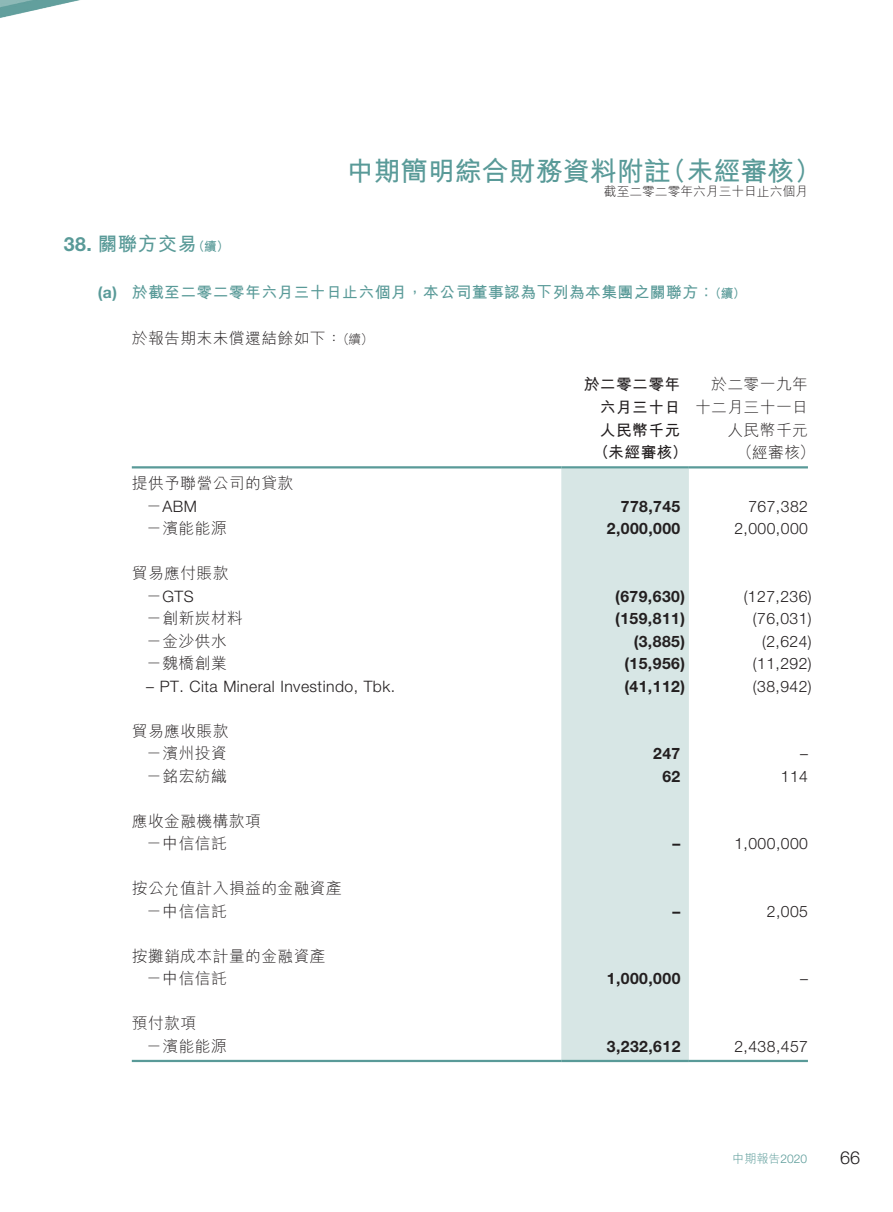
<style>
.page{position:relative;width:893px;height:1212px;background:#fff}
.page>*{position:absolute;margin:0;border:0;box-sizing:border-box;transform-origin:0 0}
.t1{font:700 27px "M Hei HK";color:#599a98}
.t2{font:700 19.5px "M Hei HK";letter-spacing:.03em;color:#599a98}
.t3{font:300 18px "Helvetica Neue LT Std";color:#231f20}
.t4{font:300 15.75px/22.5px "M Hei HK";letter-spacing:.03em;color:#231f20;text-align:right}
.t5{font:300 15.75px "Helvetica Neue LT Std";letter-spacing:.03em;color:#231f20}
.t6{font:700 15.75px "Helvetica Neue LT Std";letter-spacing:.03em;color:#231f20}
.t7{font:700 15.75px "M Hei HK";letter-spacing:.03em;color:#599a98}
.t8{font:700 15.75px/22.5px "M Hei HK";letter-spacing:.03em;color:#231f20;text-align:right}
.t9{font:700 15.75px "Helvetica Neue LT Std";color:#599a98}
.t10{font:300 12.75px "M Hei HK";color:#231f20}
.t11{font:700 12.75px "M Hei HK";color:#599a98}
.t12{font:300 12px "M Hei HK";color:#599a98}
.s1{font-family:"Helvetica Neue LT Std"}
.s2{font-family:"M Hei HK"}
</style>
<div class="page">
<img style="left:0;top:0;width:80px;height:18px">
<div style="left:561px;top:468px;width:128px;height:592px;background:#d7e6e5"></div>
<hr style="left:132px;top:466px;width:429px;height:2px;background:#599a98">
<hr style="left:561px;top:466px;width:128px;height:2px;background:#599a98">
<hr style="left:689px;top:466px;width:119px;height:2px;background:#599a98">
<hr style="left:132px;top:1060px;width:429px;height:2px;background:#599a98">
<hr style="left:561px;top:1060px;width:128px;height:2px;background:#599a98">
<hr style="left:689px;top:1060px;width:119px;height:2px;background:#599a98">
<p class="t2" style="left:64px;top:230px;width:135px"><span class="s1">38.</span> 關聯方交易</p>
<p class="t11" style="left:192px;top:237px;width:38px">（續(</p>
<h1 class="t1" style="left:347px;top:152px;width:326px">中期簡明綜合財務資料附註</h1>
<p class="t10" style="left:604px;top:183px;width:205px">截至二零二零年六月三十日止六個月</p>
<h1 class="t1" style="left:659px;top:152px;width:163px">（未經審核(</h1>
<p class="t9" style="left:98px;top:282px;width:21px">a( )</p>
<p class="t7" style="left:132px;top:281px;width:584px">於截至二零二零年六月三十日止六個月，本公司董事認為下列為本集團之關聯方：</p>
<p class="t11" style="left:709px;top:284px;width:38px">（續(</p>
<p class="t4" style="left:132px;top:327px;width:212px">於報告期末未償還結餘如下：</p>
<p class="t10" style="left:337px;top:331px;width:38px">（續(</p>
<p class="t8" style="left:584px;top:372px;width:98px">於二零二零年六月三十日</p>
<p class="t4" style="left:695px;top:373px;width:114px">於二零一九年十二月三十一日人民幣千元</p>
<p class="t8" style="left:600px;top:417px;width:82px">人民幣千元</p>
<p class="t8" style="left:593px;top:440px;width:96px">（未經審核）</p>
<p class="t4" style="left:737px;top:440px;width:79px">（經審核(</p>
<p class="t4" style="left:132px;top:471px;width:163px">提供予聯營公司的貸款</p>
<p class="t5" style="left:146px;top:496px;width:52px"><span class="s2">－</span>ABM</p>
<p class="t6" style="left:621px;top:496px;width:61px">778,745</p>
<p class="t5" style="left:748px;top:496px;width:61px">767,382</p>
<p class="t4" style="left:146px;top:516px;width:82px">－濱能能源</p>
<p class="t4" style="left:132px;top:561px;width:98px">貿易應付賬款</p>
<p class="t6" style="left:607px;top:519px;width:75px">2,000,000</p>
<p class="t5" style="left:734px;top:519px;width:75px">2,000,000</p>
<p class="t5" style="left:146px;top:586px;width:49px"><span class="s2">－</span>GTS</p>
<p class="t6" style="left:615px;top:586px;width:71px">)679,630(</p>
<p class="t5" style="left:744px;top:586px;width:70px">)127,236(</p>
<p class="t4" style="left:146px;top:606px;width:98px">－創新炭材料</p>
<p class="t6" style="left:615px;top:609px;width:71px">)159,811(</p>
<p class="t5" style="left:753px;top:609px;width:60px">)76,031(</p>
<p class="t4" style="left:146px;top:629px;width:82px">－金沙供水</p>
<p class="t6" style="left:634px;top:631px;width:53px">)3,885(</p>
<p class="t5" style="left:762px;top:631px;width:51px">)2,624(</p>
<p class="t4" style="left:146px;top:651px;width:82px">－魏橋創業</p>
<p class="t6" style="left:624px;top:654px;width:62px">)15,956(</p>
<p class="t5" style="left:753px;top:654px;width:60px">)11,292(</p>
<p class="t5" style="left:146px;top:676px;width:250px">– PT. Cita Mineral Investindo, Tbk.</p>
<p class="t4" style="left:132px;top:719px;width:98px">貿易應收賬款</p>
<p class="t6" style="left:624px;top:676px;width:62px">)41,112(</p>
<p class="t5" style="left:753px;top:676px;width:60px">)38,942(</p>
<p class="t4" style="left:146px;top:741px;width:82px">－濱州投資</p>
<p class="t6" style="left:653px;top:744px;width:29px">247</p>
<p class="t5" style="left:800px;top:744px;width:9px">–</p>
<p class="t4" style="left:146px;top:764px;width:82px">－銘宏紡織</p>
<p class="t4" style="left:132px;top:809px;width:131px">應收金融機構款項</p>
<p class="t6" style="left:662px;top:766px;width:19px">62</p>
<p class="t5" style="left:781px;top:766px;width:29px">114</p>
<p class="t4" style="left:146px;top:831px;width:82px">－中信信託</p>
<p class="t4" style="left:132px;top:876px;width:212px">按公允值計入損益的金融資產</p>
<p class="t6" style="left:672px;top:834px;width:9px">–</p>
<p class="t5" style="left:734px;top:834px;width:75px">1,000,000</p>
<p class="t4" style="left:146px;top:899px;width:82px">－中信信託</p>
<p class="t4" style="left:132px;top:944px;width:195px">按攤銷成本計量的金融資產</p>
<p class="t6" style="left:672px;top:901px;width:9px">–</p>
<p class="t5" style="left:767px;top:901px;width:43px">2,005</p>
<p class="t4" style="left:146px;top:966px;width:82px">－中信信託</p>
<p class="t4" style="left:132px;top:1011px;width:66px">預付款項</p>
<p class="t6" style="left:607px;top:969px;width:75px">1,000,000</p>
<p class="t5" style="left:800px;top:969px;width:9px">–</p>
<p class="t4" style="left:146px;top:1034px;width:82px">－濱能能源</p>
<p class="t6" style="left:607px;top:1036px;width:75px">3,232,612</p>
<p class="t5" style="left:734px;top:1036px;width:75px">2,438,457</p>
<p class="t12" style="left:732px;top:1150px;width:76px">中期報告<span class="s1">2020</span></p>
<p class="t3" style="left:840px;top:1147px;width:22px">66</p>
</div>
